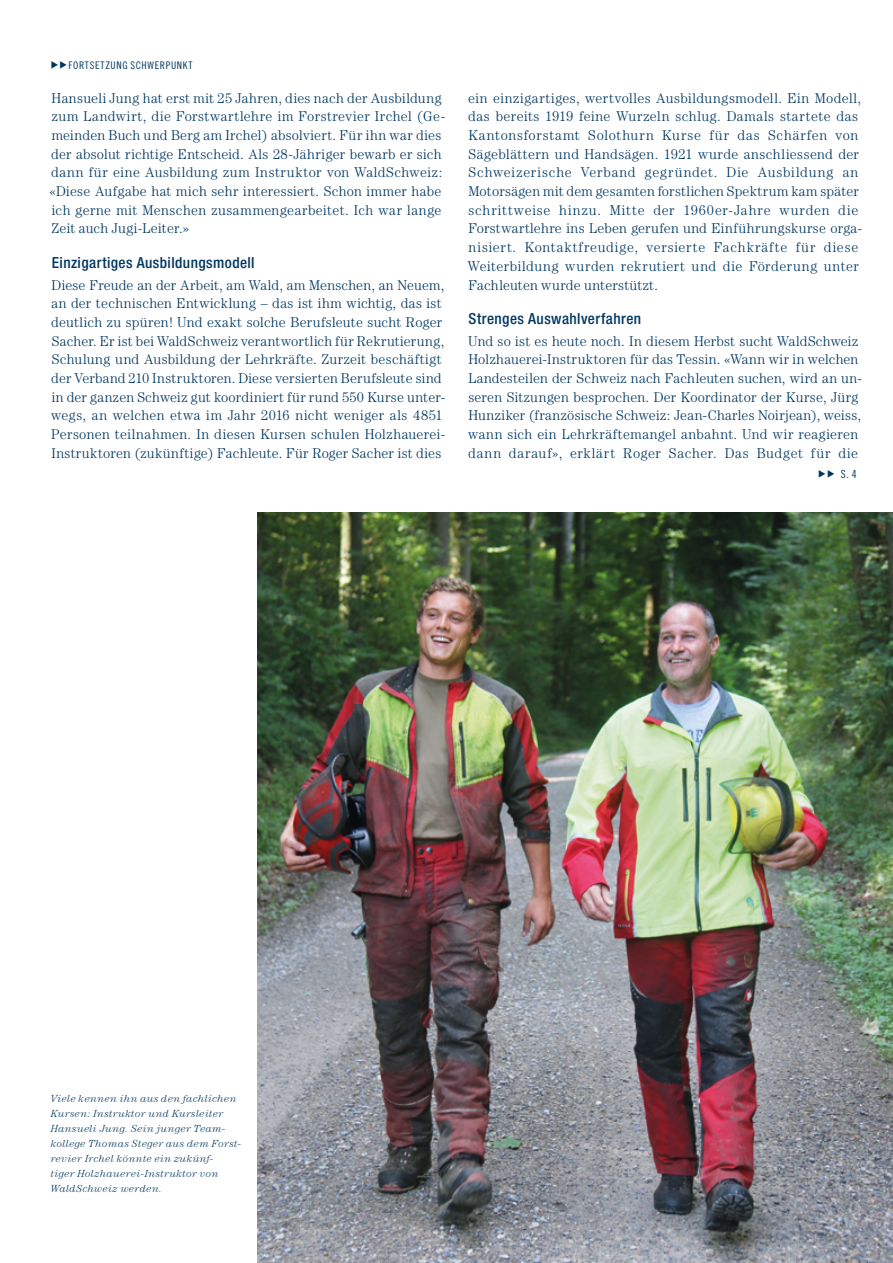
<style>
.page{position:relative;width:893px;height:1263px;background:#fff}
.page>*{position:absolute;margin:0;border:0;box-sizing:border-box;transform-origin:0 0}
.t1{font:500 condensed 15.3px "Helvetica Neue";letter-spacing:.03em;color:#003761}
.t2{font:300 14.25px/18.8px "Century";letter-spacing:.025em;color:#003761}
.t3{font:11.25px "Trade Gothic Cond Eighteen";color:#003761}
.t4{font:10.5px "Trade Gothic Cond Eighteen";letter-spacing:.065em;color:#003761}
.t5{font:italic 300 10.35px/15px "Century";letter-spacing:.035em;color:#003761}
</style>
<div class="page">
<img style="left:257px;top:512px;width:636px;height:751px">
<p class="t4" style="left:51px;top:59px;width:143px">◆◆FORTSETZUNG SCHWERPUNKT</p>
<p class="t2" style="left:49px;top:88px;width:398px">Hansueli Jung hat erst mit 25 Jahren, dies nach der Ausbildung zum Landwirt, die Forstwartlehre im Forstrevier Irchel (Ge&shy;meinden Buch und Berg am Irchel) absolviert. Für ihn war dies der absolut richtige Entscheid. Als 28-Jähriger bewarb er sich dann für eine Ausbildung zum Instruktor von WaldSchweiz: «Diese Aufgabe hat mich sehr interessiert. Schon immer habe ich gerne mit Menschen zusammengearbeitet. Ich war lange Zeit auch Jugi-Leiter.»</p>
<p class="t1" style="left:52px;top:253px;width:204px">Einzigartiges Ausbildungsmodell</p>
<p class="t2" style="left:51px;top:275px;width:396px">Diese Freude an der Arbeit, am Wald, am Menschen, an Neuem, an der technischen Entwicklung – das ist ihm wichtig, das ist deutlich zu spüren! Und exakt solche Berufsleute sucht Roger Sacher. Er ist bei WaldSchweiz verantwortlich für Rekrutierung, Schulung und Ausbildung der Lehrkräfte. Zurzeit beschäftigt der Verband 210 Instruktoren. Diese versierten Berufsleute sind in der ganzen Schweiz gut koordiniert für rund 550 Kurse unter&shy;wegs, an welchen etwa im Jahr 2016 nicht weniger als 4851<br>Personen teilnahmen. In diesen Kursen schulen Holzhauerei-Instruktoren (zukünftige) Fachleute. Für Roger Sacher ist dies</p>
<p class="t2" style="left:468px;top:88px;width:396px">ein einzigartiges, wertvolles Ausbildungsmodell. Ein Modell, das bereits 1919 feine Wurzeln schlug. Damals startete das Kantonsforstamt Solothurn Kurse für das Schärfen von Sägeblättern und Handsägen. 1921 wurde anschliessend der Schweizerische Verband gegründet. Die Ausbildung an Motorsägen mit dem gesamten forstlichen Spektrum kam später schrittweise hinzu. Mitte der 1960er-Jahre wurden die Forstwartlehre ins Leben gerufen und Einführungskurse orga&shy;nisiert. Kontaktfreudige, versierte Fachkräfte für diese Weiterbildung wurden rekrutiert und die Förderung unter Fachleuten wurde unterstützt.</p>
<p class="t1" style="left:468px;top:309px;width:174px">Strenges Auswahlverfahren</p>
<p class="t2" style="left:468px;top:331px;width:396px">Und so ist es heute noch. In diesem Herbst sucht WaldSchweiz Holzhauerei-Instruktoren für das Tessin. «Wann wir in welchen Landesteilen der Schweiz nach Fachleuten suchen, wird an un&shy;seren Sitzungen besprochen. Der Koordinator der Kurse, Jürg Hunziker (französische Schweiz: Jean-Charles Noirjean), weiss, wann sich ein Lehrkräftemangel anbahnt. Und wir reagieren dann darauf», erklärt Roger Sacher. Das Budget für die</p>
<p class="t3" style="left:818px;top:467px;width:40px">◆◆ S. 4</p>
<p class="t5" style="left:51px;top:1091px;width:192px">Viele kennen ihn aus den fachlichen Kursen: Instruktor und Kursleiter Hansueli Jung. Sein junger Team&shy;kollege Thomas Steger aus dem Forst&shy;revier Irchel könnte ein zukünf--<br>tiger Holzhauerei-Instruktor von WaldSchweiz werden.</p>
</div>
